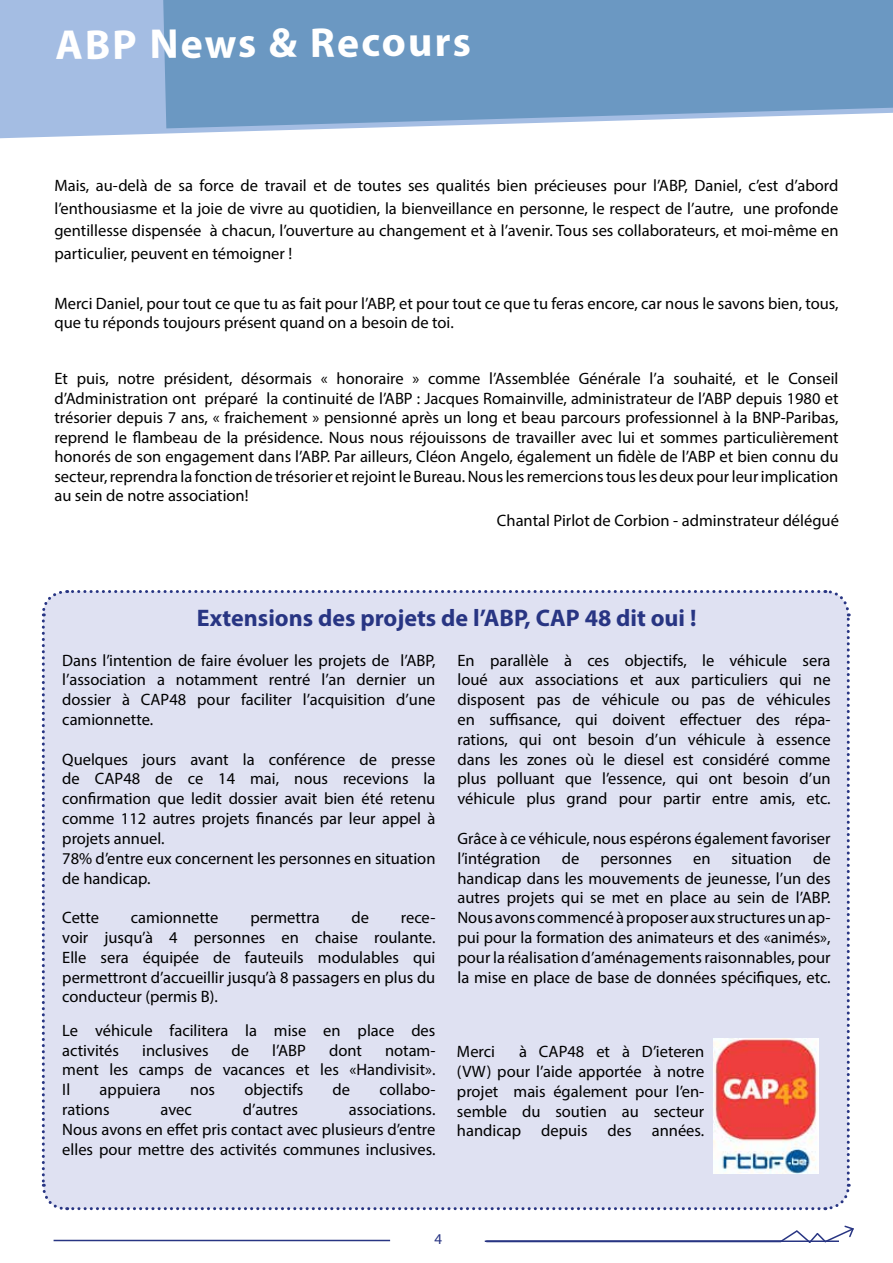
<style>
.page{position:relative;width:893px;height:1263px;background:#fff}
.page>*{position:absolute;margin:0;border:0;box-sizing:border-box;transform-origin:0 0}
.t1{font:700 42px "Myriad Pro";letter-spacing:.04em;color:#fff}
.t2{font:700 24px "Myriad Pro";color:#283583}
.t3{font:16.5px/19.8px "Myriad Pro";color:#000;text-align:justify}
.t4{font:15px "Myriad Pro";color:#283583}
</style>
<div class="page">
<svg style="left:0;top:0;width:356px;height:138px;background:#aac1e4"></svg>
<svg style="left:163px;top:0;width:730px;height:128px;background:#739dc5"></svg>
<div style="left:41px;top:590px;width:810px;height:621px;background:#dfe1f2"></div>
<img style="left:714px;top:1038px;width:105px;height:135px">
<hr style="left:485px;top:1240px;width:354px;height:2px;background:#283583">
<hr style="left:54px;top:1240px;width:336px;height:1px;background:#283583">
<svg style="left:779px;top:1225px;width:75px;height:18px"></svg>
<h1 class="t1" style="left:56px;top:16px;width:418px">ABP News &amp; Recours</h1>
<p class="t3" style="left:54px;top:174px;width:786px;line-height:22.5px">Mais, au-delà de sa force de travail et de toutes ses qualités bien précieuses pour l’ABP, Daniel, c’est d’abord l’enthousiasme et la joie de vivre au quotidien, la bienveillance en personne, le respect de l’autre, une profonde gentillesse dispensée à chacun, l’ouverture au changement et à l’avenir. Tous ses collaborateurs, et moi-même en particulier, peuvent en témoigner !</p>
<p class="t3" style="left:54px;top:293px;width:786px">Merci Daniel, pour tout ce que tu as fait pour l’ABP, et pour tout ce que tu feras encore, car nous le savons bien, tous, que tu réponds toujours présent quand on a besoin de toi.</p>
<p class="t3" style="left:54px;top:369px;width:786px">Et puis, notre président, désormais « honoraire » comme l’Assemblée Générale l’a souhaité, et le Conseil d’Administration ont préparé la continuité de l’ABP : Jacques Romainville, administrateur de l’ABP depuis 1980 et trésorier depuis 7 ans, « fraichement » pensionné après un long et beau parcours professionnel à la BNP-Paribas, reprend le flambeau de la présidence. Nous nous réjouissons de travailler avec lui et sommes particulièrement honorés de son engagement dans l’ABP. Par ailleurs, Cléon Angelo, également un fidèle de l’ABP et bien connu du secteur, reprendra la fonction de trésorier et rejoint le Bureau. Nous les remercions tous les deux pour leur implication au sein de notre association!</p>
<p class="t3" style="left:497px;top:510px;width:343px">Chantal Pirlot de Corbion - adminstrateur délégué</p>
<h2 class="t2" style="left:197px;top:602px;width:501px">Extensions des projets de l’ABP, CAP 48 dit oui !</h2>
<p class="t3" style="left:457px;top:650px;width:375px">En parallèle à ces objectifs, le véhicule sera loué aux associations et aux particuliers qui ne disposent pas de véhicule ou pas de véhicules en suffisance, qui doivent effectuer des répa&shy;rations, qui ont besoin d’un véhicule à essence dans les zones où le diesel est considéré comme plus polluant que l’essence, qui ont besoin d’un véhicule plus grand pour partir entre amis, etc.</p>
<p class="t3" style="left:457px;top:828px;width:375px">Grâce à ce véhicule, nous espérons également favoriser l’intégration</p>
<p class="t3" style="left:62px;top:650px;width:375px">Dans l’intention de faire évoluer les projets de l’ABP, l’association a notamment rentré l’an dernier un dossier à CAP48 pour faciliter l’acquisition d’une camionnette.</p>
<p class="t3" style="left:62px;top:749px;width:375px;text-align:left">Quelques jours avant la conférence de presse de CAP48 de ce 14 mai, nous recevions la confirmation que ledit dossier avait bien été retenu comme 112 autres projets financés par leur appel à projets annuel.<br>78% d’entre eux concernent les personnes en situation de handicap.</p>
<p class="t3" style="left:62px;top:907px;width:38px">Cette</p>
<p class="t3" style="left:131px;top:907px;width:89px">camionnette</p>
<p class="t3" style="left:250px;top:907px;width:71px">permettra</p>
<p class="t3" style="left:351px;top:907px;width:19px">de</p>
<p class="t3" style="left:457px;top:848px;width:375px;text-indent:356px">de handicap dans les mouvements de jeunesse, l’un des autres projets qui se met en place au sein de l’ABP.<br>Nous avons commencé à proposer aux structures un ap&shy;pui pour la formation des animateurs et des «animés», pour la réalisation d’aménagements raisonnables, pour la mise en place de base de données spécifiques, etc.</p>
<p class="t3" style="left:562px;top:848px;width:19px">de</p>
<p class="t3" style="left:600px;top:848px;width:73px">personnes</p>
<p class="t3" style="left:693px;top:848px;width:19px">en</p>
<p class="t3" style="left:732px;top:848px;width:62px">situation</p>
<p class="t3" style="left:62px;top:907px;width:375px;text-indent:339px">rece&shy;voir jusqu’à 4 personnes en chaise roulante.<br>Elle sera équipée de fauteuils modulables qui permettront d’accueillir jusqu’à 8 passagers en plus du conducteur (permis B).</p>
<p class="t3" style="left:62px;top:1020px;width:375px">Le véhicule facilitera la mise en place des activités</p>
<p class="t3" style="left:142px;top:1040px;width:68px">inclusives</p>
<p class="t3" style="left:232px;top:1040px;width:19px">de</p>
<p class="t3" style="left:272px;top:1040px;width:35px">l’ABP</p>
<p class="t3" style="left:329px;top:1040px;width:34px">dont</p>
<p class="t3" style="left:62px;top:1040px;width:375px;text-indent:323px">notam&shy;ment les camps de vacances et les «Handivisit».<br>Il</p>
<p class="t3" style="left:457px;top:1041px;width:249px;text-indent:62px">à CAP48 et à D’ieteren (VW) pour l’aide apportée à notre projet mais également pour l’en&shy;semble du soutien au secteur handicap depuis des années.</p>
<p class="t3" style="left:457px;top:1041px;width:40px">Merci</p>
<p class="t3" style="left:100px;top:1079px;width:63px">appuiera</p>
<p class="t3" style="left:190px;top:1079px;width:26px">nos</p>
<p class="t3" style="left:244px;top:1079px;width:60px">objectifs</p>
<p class="t3" style="left:333px;top:1079px;width:19px">de</p>
<p class="t3" style="left:380px;top:1079px;width:57px">collabo-</p>
<p class="t3" style="left:62px;top:1099px;width:49px">rations</p>
<p class="t3" style="left:161px;top:1099px;width:33px">avec</p>
<p class="t3" style="left:243px;top:1099px;width:57px">d’autres</p>
<p class="t3" style="left:62px;top:1099px;width:375px;text-indent:287px">associations.<br>Nous avons en effet pris contact avec plusieurs d’entre elles pour mettre des activités communes inclusives.</p>
<p class="t4" style="left:434px;top:1230px;width:9px">4</p>
</div>
